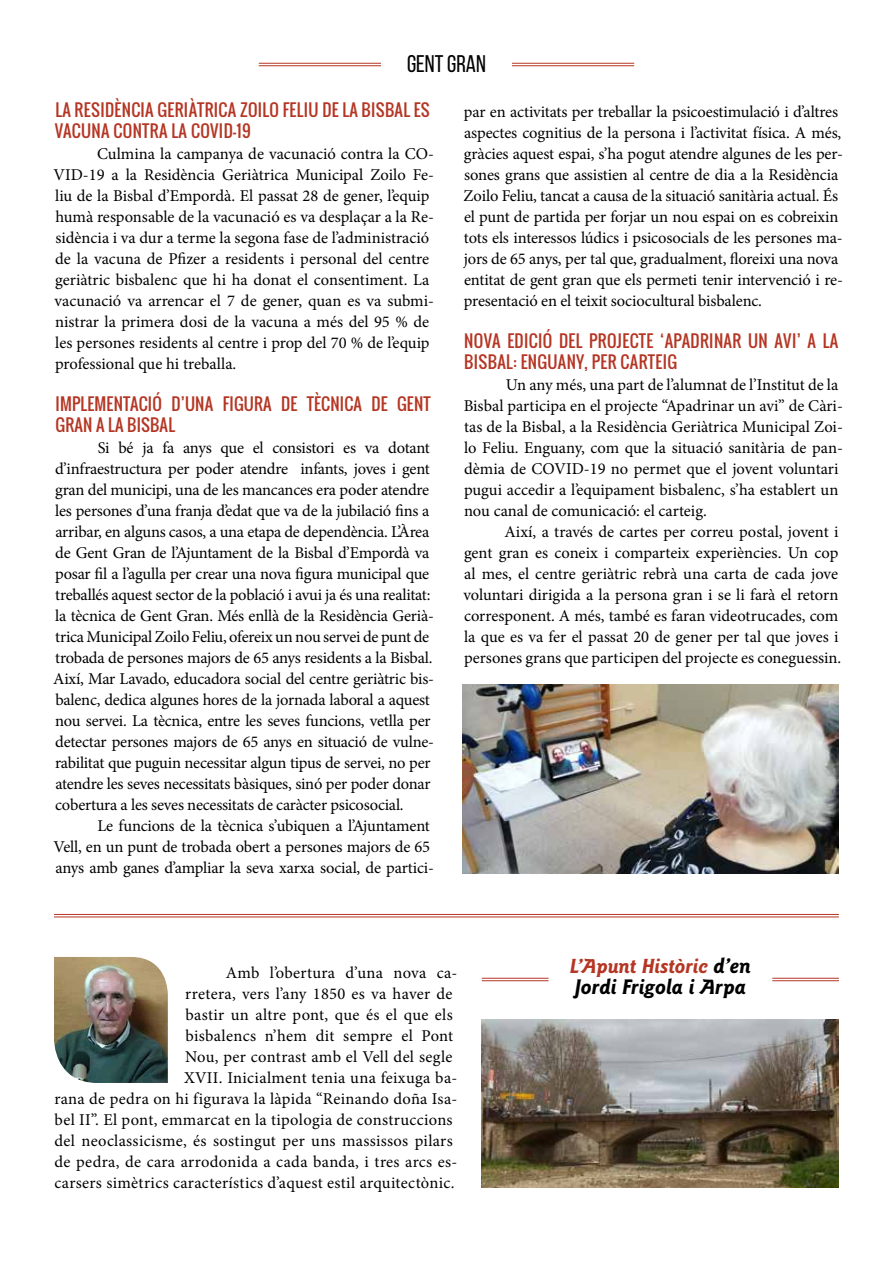
<style>
.page{position:relative;width:893px;height:1263px;background:#fff}
.page>*{position:absolute;margin:0;border:0;box-sizing:border-box;transform-origin:0 0}
.t1{font:24px "Bebas Neue";color:#000}
.t2{font:italic 700 21.9px "Goudy Sans Std";color:#000}
.t3{font:italic 700 21.15px "Goudy Sans Std";color:#b53624}
.t4{font:16.5px/21px "Minion Pro";letter-spacing:-.01em;color:#000}
.t5{font:16.5px/21px "Minion Pro";letter-spacing:.02em;color:#000;text-align:right}
.t6{font:16.5px/21px "Oswald";letter-spacing:.02em;color:#b53624}
.s1{font-size:21.9px;color:#000}
</style>
<div class="page">
<hr style="left:512px;top:63px;width:122px;height:1px;background:#b53624">
<hr style="left:512px;top:65px;width:122px;height:1px;background:#b53624">
<hr style="left:259px;top:63px;width:122px;height:1px;background:#b53624">
<hr style="left:259px;top:65px;width:122px;height:1px;background:#b53624">
<img style="left:463px;top:685px;width:376px;height:188px">
<img style="left:482px;top:1020px;width:357px;height:168px">
<img style="left:54px;top:957px;width:114px;height:126px">
<hr style="left:482px;top:978px;width:67px;height:1px;background:#b53624">
<hr style="left:482px;top:980px;width:67px;height:1px;background:#b53624">
<hr style="left:772px;top:978px;width:67px;height:1px;background:#b53624">
<hr style="left:772px;top:980px;width:67px;height:1px;background:#b53624">
<hr style="left:54px;top:914px;width:785px;height:1px;background:#b53624">
<hr style="left:54px;top:917px;width:785px;height:1px;background:#b53624">
<h1 class="t1" style="left:407px;top:50px;width:80px">GENT GRAN</h1>
<p class="t6" style="left:55px;top:99px;width:377px">LA RESIDÈNCIA GERIÀTRICA ZOILO FELIU DE LA BISBAL ES<br>VACUNA CONTRA LA COVID-19</p>
<p class="t4" style="left:54px;top:143px;width:382px;text-indent:44px">Culmina la campanya de vacunació contra la CO-VID-19 a la Residència Geriàtrica Municipal Zoilo Fe&shy;liu de la Bisbal d’Empordà. El passat 28 de gener, l’equip humà responsable de la vacunació es va desplaçar a la Re&shy;sidència i va dur a terme la segona fase de l’administració de la vacuna de Pfizer a residents i personal del centre geriàtric bisbalenc que hi ha donat el consentiment. La vacunació va arrencar el 7 de gener, quan es va submi&shy;nistrar la primera dosi de la vacuna a més del 95 % de les persones residents al centre i prop del 70 % de l’equip professional que hi treballa.</p>
<p class="t6" style="left:56px;top:393px;width:377px">IMPLEMENTACIÓ D’UNA FIGURA DE TÈCNICA DE GENT<br>GRAN A LA BISBAL</p>
<p class="t4" style="left:53px;top:437px;width:382px;text-indent:44px">Si bé ja fa anys que el consistori es va dotant d’infraestructura per poder atendre infants, joves i gent gran del municipi, una de les mancances era poder atendre les persones d’una franja d’edat que va de la jubilació fins a arribar, en alguns casos, a una etapa de dependència. L’Àrea de Gent Gran de l’Ajuntament de la Bisbal d’Empordà va posar fil a l’agulla per crear una nova figura municipal que treballés aquest sector de la població i avui ja és una realitat: la tècnica de Gent Gran. Més enllà de la Residència Gerià&shy;trica Municipal Zoilo Feliu, ofereix un nou servei de punt de trobada de persones majors de 65 anys residents a la Bisbal.<br>Així, Mar Lavado, educadora social del centre geriàtric bis&shy;balenc, dedica algunes hores de la jornada laboral a aquest nou servei. La tècnica, entre les seves funcions, vetlla per detectar persones majors de 65 anys en situació de vulne&shy;rabilitat que puguin necessitar algun tipus de servei, no per atendre les seves necessitats bàsiques, sinó per poder donar cobertura a les seves necessitats de caràcter psicosocial.</p>
<p class="t4" style="left:54px;top:815px;width:382px;text-indent:44px">Le funcions de la tècnica s’ubiquen a l’Ajuntament<br>Vell, en un punt de trobada obert a persones majors de 65 anys amb ganes d’ampliar la seva xarxa social, de partici-</p>
<p class="t4" style="left:464px;top:101px;width:381px">par en activitats per treballar la psicoestimulació i d’altres aspectes cognitius de la persona i l’activitat física. A més, gràcies aquest espai, s’ha pogut atendre algunes de les per&shy;sones grans que assistien al centre de dia a la Residència Zoilo Feliu, tancat a causa de la situació sanitària actual. És el punt de partida per forjar un nou espai on es cobreixin tots els interessos lúdics i psicosocials de les persones ma&shy;jors de 65 anys, per tal que, gradualment, floreixi una nova entitat de gent gran que els permeti tenir intervenció i re&shy;presentació en el teixit sociocultural bisbalenc.</p>
<p class="t6" style="left:464px;top:331px;width:376px">NOVA EDICIÓ DEL PROJECTE ‘APADRINAR UN AVI’ A LA<br>BISBAL: ENGUANY, PER CARTEIG</p>
<p class="t4" style="left:464px;top:375px;width:381px;text-indent:42px">Un any més, una part de l’alumnat de l’Institut de la Bisbal participa en el projecte “Apadrinar un avi” de Càri&shy;tas de la Bisbal, a la Residència Geriàtrica Municipal Zoi&shy;lo Feliu. Enguany, com que la situació sanitària de pan&shy;dèmia de COVID-19 no permet que el jovent voluntari pugui accedir a l’equipament bisbalenc, s’ha establert un nou canal de comunicació: el carteig.</p>
<p class="t4" style="left:463px;top:522px;width:379px;text-indent:41px">Així, a través de cartes per correu postal, jovent i gent gran es coneix i comparteix experiències. Un cop al mes, el centre geriàtric rebrà una carta de cada jove voluntari dirigida a la persona gran i se li farà el retorn corresponent. A més, també es faran videotrucades, com la que es va fer el passat 20 de gener per tal que joves i persones grans que participen del projecte es coneguessin.</p>
<p class="t5" style="left:54px;top:962px;width:405px">Amb l’obertura d’una nova ca-<br>rretera, vers l’any 1850 es va haver de<br>bastir un altre pont, que és el que els<br>bisbalencs n’hem dit sempre el Pont<br>Nou, per contrast amb el Vell del segle<br>XVII. Inicialment tenia una feixuga ba-<br>rana de pedra on hi figurava la làpida “Reinando doña Isa&shy;bel II”. El pont, emmarcat en la tipologia de construccions del neoclassicisme, és sostingut per uns massissos pilars de pedra, de cara arrodonida a cada banda, i tres arcs es&shy;carsers simètrics característics d’aquest estil arquitectònic.</p>
<p class="t3" style="left:570px;top:953px;width:183px">L’Apunt Històric <span class="s1">d’en</span></p>
<h2 class="t2" style="left:575px;top:974px;width:173px">Jordi Frigola i Arpa</h2>
</div>
